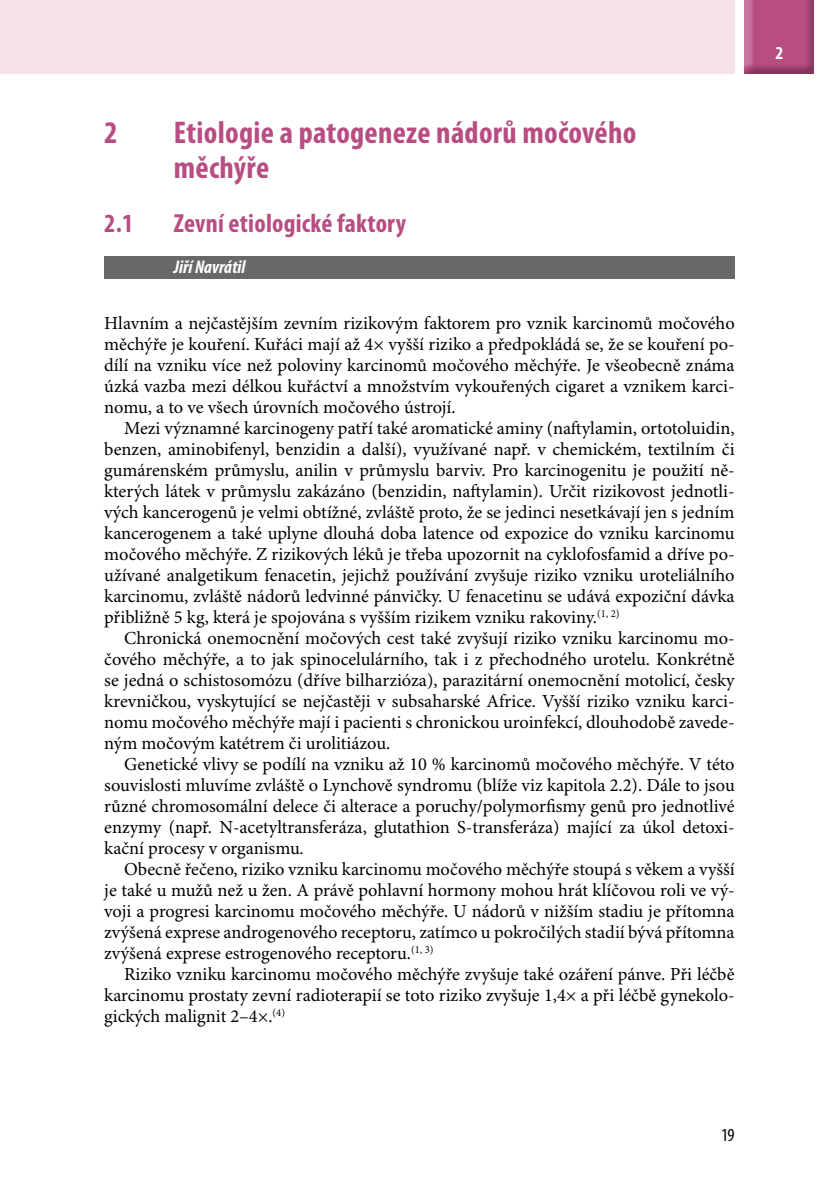
<style>
.page{position:relative;width:829px;height:1191px;background:#fff}
.page>*{position:absolute;margin:0;border:0;box-sizing:border-box;transform-origin:0 0}
._1_Nadpis{font:700 condensed 31.5px/35px "Myriad Pro";letter-spacing:.01em;color:#b74d81}
._2_Nadpis{font:700 condensed 26.25px "Myriad Pro";letter-spacing:.01em;color:#b74d81}
.ZaklTEXT{font:18.38px/21px "Minion Pro";color:#000;text-align:justify}
.ZaklTEXT_1radek{font:18.38px/21px "Minion Pro";letter-spacing:-.005em;color:#000;text-align:justify}
._1_Nadpis_autor{font:italic 700 condensed 18.38px "Myriad Pro";color:#fff}
.t1{font:condensed 18.38px "Myriad Pro";color:#000}
.t2{font:700 condensed 18.38px "Myriad Pro";color:#fff}
.s1{font-style:italic}
</style>
<div class="page">
<div style="left:0;top:0;width:734px;height:74px;background:#f6e2eb"></div>
<div style="left:744px;top:0;width:71px;height:77px;background:#000;opacity:.3"></div>
<div style="left:104px;top:256px;width:630px;height:23px;background:#676868"></div>
<p class="_1_Nadpis" style="left:104px;top:114px;width:15px">2</p>
<p class="_1_Nadpis" style="left:174px;top:114px;width:464px">Etiologie a patogeneze nádorů močového měchýře</p>
<p class="_2_Nadpis" style="left:104px;top:207px;width:31px">2.1</p>
<p class="_2_Nadpis" style="left:174px;top:207px;width:234px">Zevní etiologické faktory</p>
<p class="_1_Nadpis_autor" style="left:174px;top:256px;width:73px">Jiří Navrátil</p>
<p class="ZaklTEXT_1radek" style="left:104px;top:313px;width:632px">Hlavním a nejčastějším zevním rizikovým faktorem pro vznik karcinomů močového měchýře je kouření. Kuřáci mají až 4× vyšší riziko a předpokládá se, že se kouření po&shy;dílí na vzniku více než poloviny karcinomů močového měchýře. Je všeobecně známa úzká vazba mezi délkou kuřáctví a množstvím vykouřených cigaret a vznikem karci&shy;nomu, a to ve všech úrovních močového ústrojí.</p>
<p class="ZaklTEXT" style="left:104px;top:418px;width:632px;text-indent:20px">Mezi významné karcinogeny patří také aromatické aminy (naftylamin, ortotoluidin, benzen, aminobifenyl, benzidin a další), využívané např. v chemickém, textilním či gumárenském průmyslu, anilin v průmyslu barviv. Pro karcinogenitu je použití ně&shy;kterých látek v průmyslu zakázáno (benzidin, naftylamin). Určit rizikovost jednotli&shy;vých kancerogenů je velmi obtížné, zvláště proto, že se jedinci nesetkávají jen s jedním kancerogenem a také uplyne dlouhá doba latence od expozice do vzniku karcinomu močového měchýře. Z rizikových léků je třeba upozornit na cyklofosfamid a dříve po&shy;užívané analgetikum fenacetin, jejichž používání zvyšuje riziko vzniku uroteliálního karcinomu, zvláště nádorů ledvinné pánvičky. U fenacetinu se udává expoziční dávka přibližně 5 kg, která je spojována s vyšším rizikem vzniku rakoviny.<sup>(1,</sup> <sup>2)</sup></p>
<p class="ZaklTEXT" style="left:104px;top:628px;width:632px;text-indent:20px">Chronická onemocnění močových cest také zvyšují riziko vzniku karcinomu mo&shy;čového měchýře, a to jak spinocelulárního, tak i z přechodného urotelu. Konkrétně se jedná o schistosomózu (dříve bilharzióza), parazitární onemocnění motolicí, česky krevničkou, vyskytující se nejčastěji v subsaharské Africe. Vyšší riziko vzniku karci&shy;nomu močového měchýře mají i pacienti s chronickou uroinfekcí, dlouhodobě zavede&shy;ným močovým katétrem či urolitiázou.</p>
<p class="ZaklTEXT" style="left:104px;top:754px;width:632px;text-indent:20px">Genetické vlivy se podílí na vzniku až 10 % karcinomů močového měchýře. V této souvislosti mluvíme zvláště o Lynchově syndromu (blíže viz kapitola 2.2). Dále to jsou různé chromosomální delece či alterace a poruchy/polymorfismy genů pro jednotlivé enzymy (např. N-acetyltransferáza, glutathion S-transferáza) mající za úkol detoxi&shy;kační procesy v organismu<span class="s1">.</span></p>
<p class="ZaklTEXT" style="left:104px;top:859px;width:632px;text-indent:20px">Obecně řečeno, riziko vzniku karcinomu močového měchýře stoupá s věkem a vyšší je také u mužů než u žen. A právě pohlavní hormony mohou hrát klíčovou roli ve vý&shy;voji a progresi karcinomu močového měchýře. U nádorů v nižším stadiu je přítomna zvýšená exprese androgenového receptoru, zatímco u pokročilých stadií bývá přítomna zvýšená exprese estrogenového receptoru.<sup>(1,</sup> <sup>3)</sup></p>
<p class="ZaklTEXT" style="left:104px;top:964px;width:632px;text-indent:20px">Riziko vzniku karcinomu močového měchýře zvyšuje také ozáření pánve. Při léčbě karcinomu prostaty zevní radioterapií se toto riziko zvyšuje 1,4× a při léčbě gynekolo&shy;gických malignit 2–4×.<sup>(4)</sup></p>
<p class="t2" style="left:775px;top:42px;width:9px">2</p>
<p class="t1" style="left:721px;top:1124px;width:15px">19</p>
</div>
